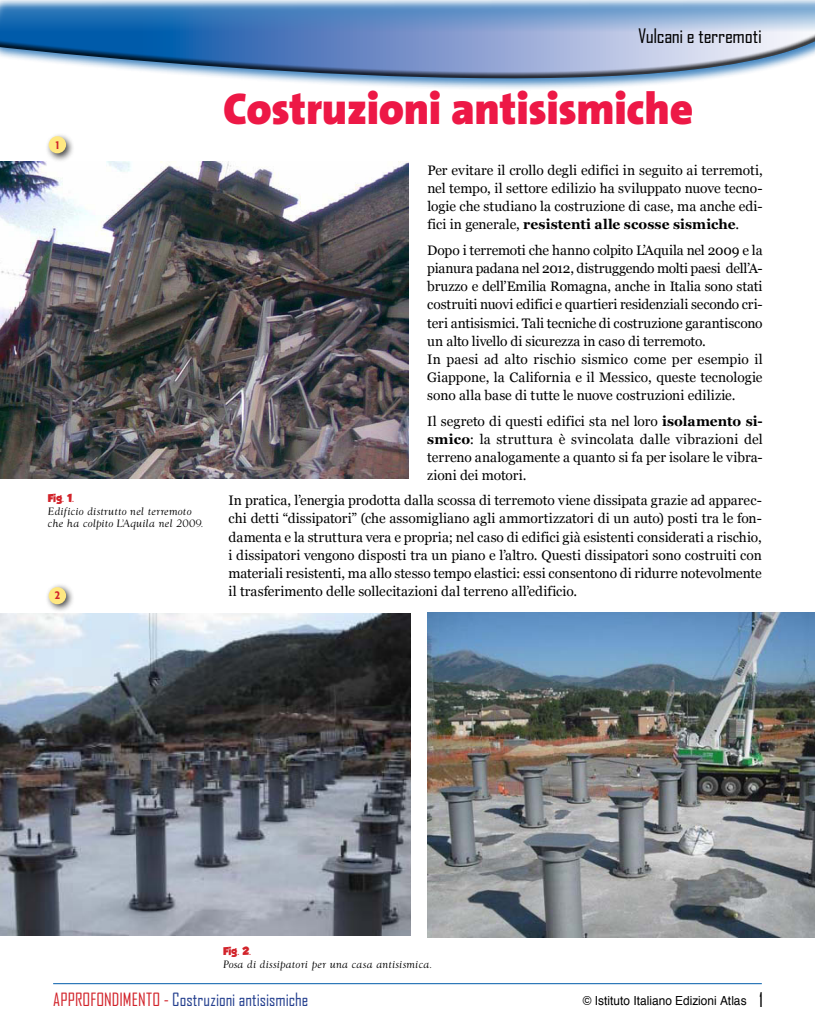
<style>
.page{position:relative;width:815px;height:1028px;background:#fff}
.page>*{position:absolute;margin:0;border:0;box-sizing:border-box;transform-origin:0 0}
.titolo_paragrafo_THE{font:900 45px "The Sans";letter-spacing:-.01em;color:#ed1846}
.Normale{font:19.38px "Agency FB";color:#000}
.KOZUCA_Mincho_Pro_R{font:19.12px "Agency FB";letter-spacing:-.015em;color:#000;scale:1.11 1}
.Normale-2{font:17.5px "Agency FB";color:#25408f}
.Normale-3{font:13.75px/18.1px "Georgia";color:#000;text-align:justify}
.x_INCISI_tris{font:12.5px "Helvetica";letter-spacing:.005em;color:#000;scale:.95 1}
.Normale-4{font:italic 11.25px/12.5px "Goudy Wtc T";letter-spacing:.005em;color:#000}
.x_INCISI_tris-2{font:500 11.25px "Formata";color:#d2232a;scale:.85 1}
.Normale-5{font:10px "GROBOLD";letter-spacing:-.005em;color:#d2232a}
.s1{font-weight:700}
.s2{color:#d2232a}
</style>
<div class="page">
<hr style="left:53px;top:983px;width:709px;height:1px;background:#005baa">
<img style="left:427px;top:613px;width:388px;height:324px">
<img style="left:0;top:613px;width:411px;height:322px">
<img style="left:0;top:161px;width:408px;height:317px">
<div style="left:45px;top:132px;width:30px;height:30px;background:#000;opacity:.75"></div>
<div style="left:49px;top:136px;width:17px;height:17px;background:#ffe881;border-radius:50%"></div>
<div style="left:45px;top:583px;width:30px;height:30px;background:#000;opacity:.75"></div>
<div style="left:49px;top:587px;width:17px;height:17px;background:#ffe881;border-radius:50%"></div>
<svg style="left:276px;top:80px;width:418px;height:9px"></svg>
<div style="left:0;top:0;width:815px;height:80px;background:#000;opacity:.75"></div>
<p class="x_INCISI_tris-2" style="left:55px;top:138px;width:8px">1</p>
<p class="Normale-5" style="left:48px;top:492px;width:28px">Fig. 1.</p>
<p class="Normale-4" style="left:48px;top:504px;width:157px">Edificio distrutto nel terremoto che ha colpito L’Aquila nel 2009.</p>
<p class="x_INCISI_tris-2" style="left:55px;top:588px;width:8px">2</p>
<p class="KOZUCA_Mincho_Pro_R" style="left:638px;top:24px;width:113px">Vulcani e terremoti</p>
<p class="titolo_paragrafo_THE" style="left:223px;top:71px;width:472px">Costruzioni antisismiche</p>
<p class="Normale-3" style="left:427px;top:161px;width:337px">Per evitare il crollo degli edifici in seguito ai terremoti, nel tempo, il settore edilizio ha sviluppato nuove tecno&shy;logie che studiano la costruzione di case, ma anche edi&shy;fici in generale, <span class="s1">resistenti alle scosse sismiche</span>.</p>
<p class="Normale-3" style="left:427px;top:241px;width:337px">Dopo i terremoti che hanno colpito L’Aquila nel 2009 e la pianura padana nel 2012, distruggendo molti paesi dell’A&shy;bruzzo e dell’Emilia Romagna, anche in Italia sono stati costruiti nuovi edifici e quartieri residenziali secondo cri&shy;teri antisismici. Tali tecniche di costruzione garantiscono un alto livello di sicurezza in caso di terremoto.</p>
<p class="Normale-3" style="left:427px;top:350px;width:337px">In paesi ad alto rischio sismico come per esempio il Giappone, la California e il Messico, queste tecnologie sono alla base di tutte le nuove costruzioni edilizie.</p>
<p class="Normale-3" style="left:427px;top:412px;width:337px">Il segreto di questi edifici sta nel loro <span class="s1">isolamento si&shy;smico</span>: la struttura è svincolata dalle vibrazioni del terreno analogamente a quanto si fa per isolare le vibra&shy;zioni dei motori.</p>
<p class="Normale-3" style="left:229px;top:492px;width:535px">In pratica, l’energia prodotta dalla scossa di terremoto viene dissipata grazie ad apparec&shy;chi detti “dissipatori” (che assomigliano agli ammortizzatori di un auto) posti tra le fon&shy;damenta e la struttura vera e propria; nel caso di edifici già esistenti considerati a rischio, i dissipatori vengono disposti tra un piano e l’altro. Questi dissipatori sono costruiti con materiali resistenti, ma allo stesso tempo elastici: essi consentono di ridurre notevolmente il trasferimento delle sollecitazioni dal terreno all’edificio.</p>
<p class="Normale-5" style="left:223px;top:945px;width:30px">Fig. 2.</p>
<p class="Normale-4" style="left:223px;top:957px;width:210px">Posa di dissipatori per una casa antisismica.</p>
<p class="Normale-2" style="left:53px;top:989px;width:257px"><span class="s2">APPROFONDIMENTO -</span> Costruzioni antisismiche</p>
<p class="x_INCISI_tris" style="left:583px;top:991px;width:174px">© Istituto Italiano Edizioni Atlas</p>
<p class="Normale" style="left:759px;top:988px;width:5px">1</p>
</div>
